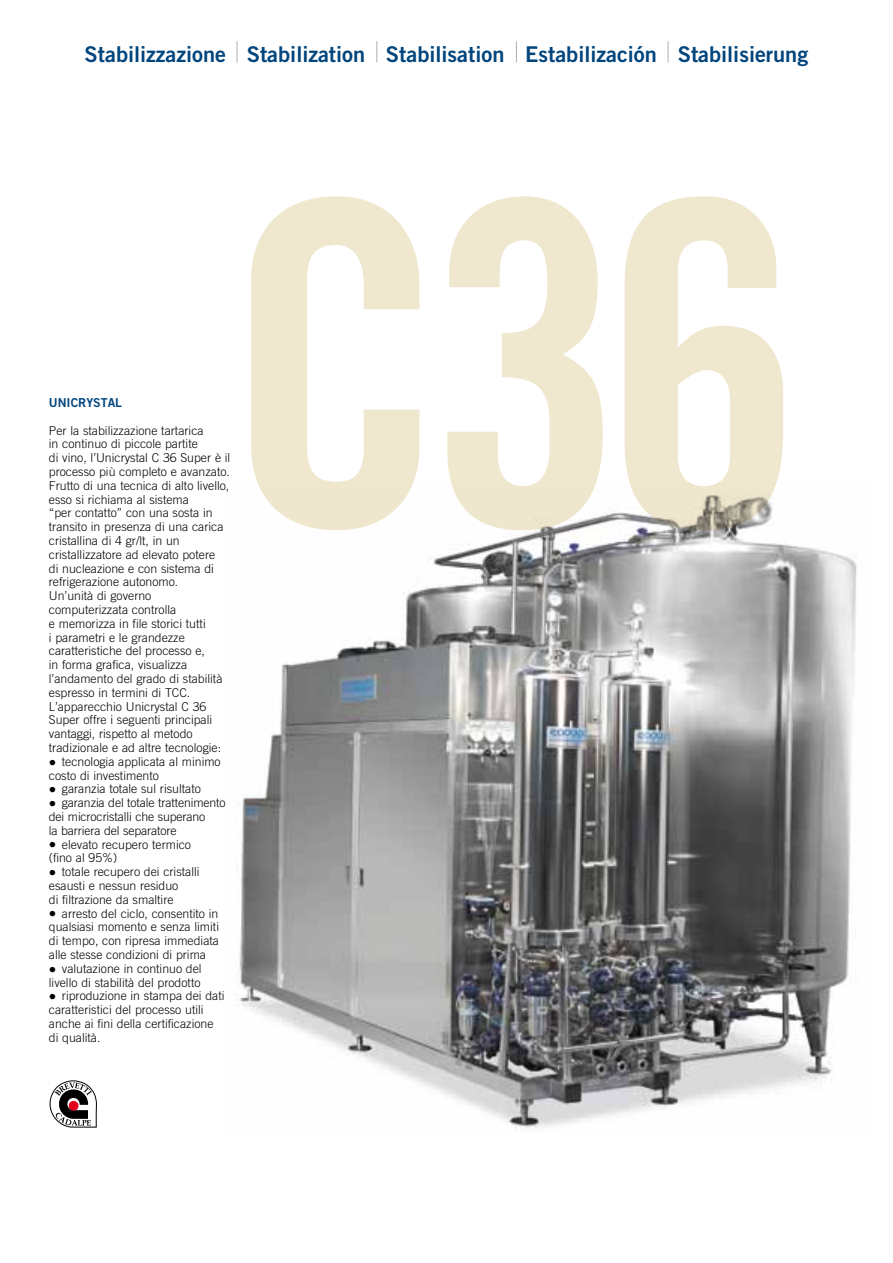
<style>
.page{position:relative;width:893px;height:1263px;background:#fff}
.page>*{position:absolute;margin:0;border:0;box-sizing:border-box;transform-origin:0 0}
.t1{font:450px "Trade Gothic Bold Cond Twenty";color:#f0e7cf}
.t2{font:21.75px "Trade Gothic Bold Two";color:#00457d}
.t3{font:300 12.3px/13.8px "Trade Gothic";color:#000}
.t4{font:12.3px "Trade Gothic Bold Two";color:#00457d}
.s1{font-size:15px}
</style>
<div class="page">
<img style="left:239px;top:494px;width:618px;height:635px">
<svg style="left:237px;top:41px;width:1px;height:21px"></svg>
<svg style="left:376px;top:41px;width:1px;height:21px"></svg>
<svg style="left:516px;top:41px;width:1px;height:21px"></svg>
<svg style="left:668px;top:41px;width:1px;height:21px"></svg>
<svg style="left:49px;top:1080px;width:48px;height:47px"></svg>
<h2 class="t2" style="left:85px;top:41px;width:725px">Stabilizzazione Stabilization Stabilisation Estabilización Stabilisierung</h2>
<p class="t4" style="left:49px;top:395px;width:75px">Unicrystal</p>
<p class="t3" style="left:49px;top:423px;width:183px">Per la stabilizzazione tartarica<br>in continuo di piccole partite<br>di vino, l’Unicrystal C 36 Super è il processo più completo e avanzato.<br>Frutto di una tecnica di alto livello, esso si richiama al sistema<br>“per contatto” con una sosta in transito in presenza di una carica cristallina di 4 gr/lt, in un cristallizzatore ad elevato potere<br>di nucleazione e con sistema di refrigerazione autonomo.<br>Un’unità di governo computerizzata controlla<br>e memorizza in file storici tutti<br>i parametri e le grandezze caratteristiche del processo e,<br>in forma grafica, visualizza l’andamento del grado di stabilità espresso in termini di Tcc.<br>L’apparecchio Unicrystal C 36<br>Super offre i seguenti principali vantaggi, rispetto al metodo tradizionale e ad altre tecnologie:</p>
<p class="t3" style="left:49px;top:754px;width:173px"><span class="s1">•</span> tecnologia applicata al minimo costo di investimento</p>
<p class="t3" style="left:49px;top:782px;width:154px"><span class="s1">•</span> garanzia totale sul risultato</p>
<p class="t3" style="left:49px;top:796px;width:178px"><span class="s1">•</span> garanzia del totale trattenimento dei microcristalli che superano<br>la barriera del separatore</p>
<p class="t3" style="left:49px;top:837px;width:144px"><span class="s1">•</span> elevato recupero termico (fino al 95%)</p>
<p class="t3" style="left:49px;top:865px;width:152px"><span class="s1">•</span> totale recupero dei cristalli esausti e nessun residuo<br>di filtrazione da smaltire</p>
<p class="t3" style="left:49px;top:906px;width:172px;text-align:justify"><span class="s1">•</span> arresto del ciclo, consentito in qualsiasi momento e senza limiti di tempo, con ripresa immediata alle stesse condizioni di prima</p>
<p class="t3" style="left:49px;top:961px;width:154px"><span class="s1">•</span> valutazione in continuo del livello di stabilità del prodotto</p>
<p class="t3" style="left:49px;top:989px;width:177px"><span class="s1">•</span> riproduzione in stampa dei dati caratteristici del processo utili anche ai fini della certificazione di qualità.</p>
<h1 class="t1" style="left:224px;top:92px;width:581px">C36</h1>
</div>
